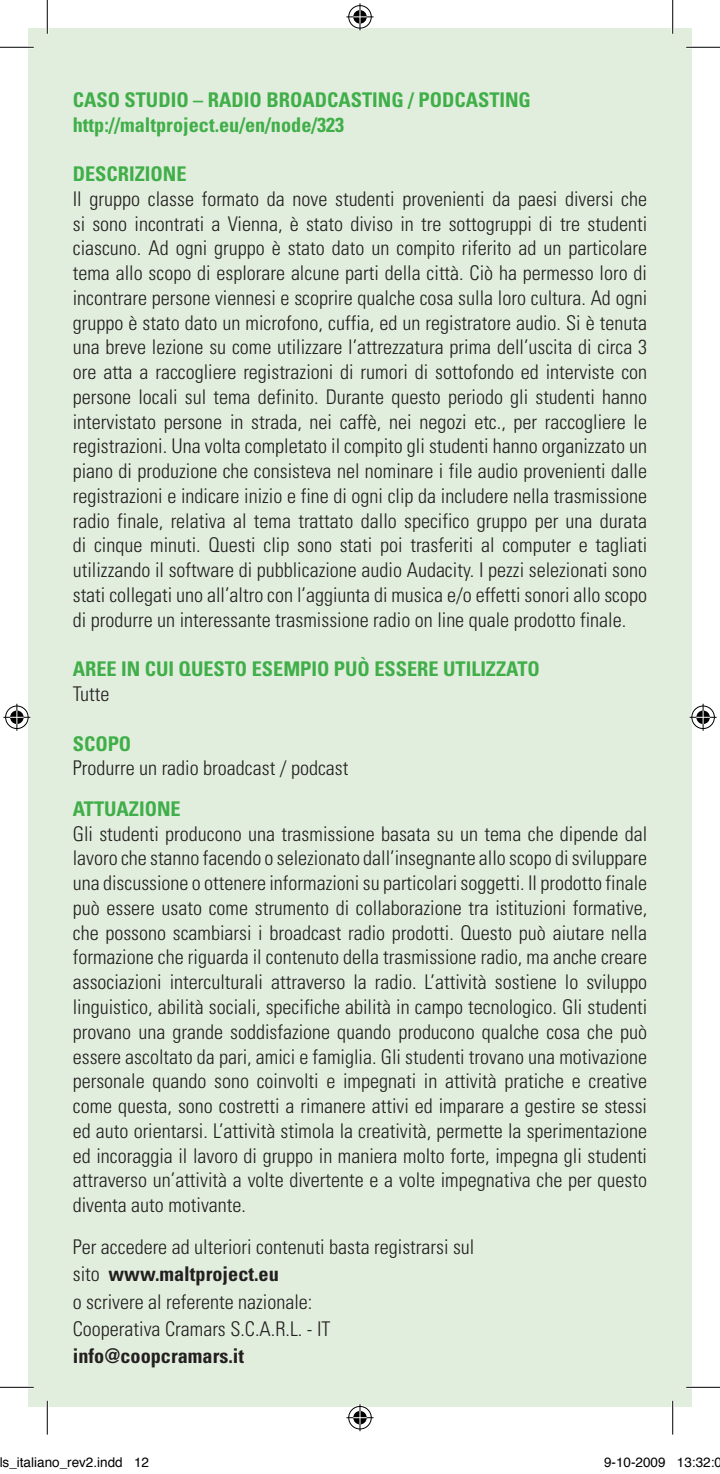
<style>
.page{position:relative;width:720px;height:1474px;background:#fff}
.page>*{position:absolute;margin:0;border:0;box-sizing:border-box;transform-origin:0 0}
.t1{font:300 condensed 20.25px/24.8px "Univers";color:#231f20;text-align:justify}
.t2{font:700 condensed 20.25px/24.8px "Univers";color:#40ae49}
.t3{font:700 condensed 20.25px "Univers";color:#231f20}
.t4{font:13.5px "Helvetica";color:#000}
.s1{font-weight:700}
</style>
<div class="page">
<div style="left:28px;top:28px;width:663px;height:1378px;background:#e1eedd"></div>
<hr style="left:0;top:46px;width:34px;height:3px;background:#fff">
<hr style="left:686px;top:46px;width:34px;height:3px;background:#fff">
<hr style="left:0;top:1385px;width:34px;height:3px;background:#fff">
<hr style="left:686px;top:1385px;width:34px;height:3px;background:#fff">
<hr style="left:46px;top:0;width:3px;height:34px;background:#fff">
<hr style="left:46px;top:1400px;width:3px;height:34px;background:#fff">
<hr style="left:671px;top:0;width:3px;height:34px;background:#fff">
<hr style="left:671px;top:1400px;width:3px;height:34px;background:#fff">
<hr style="left:0;top:47px;width:34px;height:1px;background:#000">
<hr style="left:686px;top:47px;width:34px;height:1px;background:#000">
<hr style="left:0;top:1386px;width:34px;height:1px;background:#000">
<hr style="left:686px;top:1386px;width:34px;height:1px;background:#000">
<hr style="left:47px;top:0;width:1px;height:34px;background:#000">
<hr style="left:47px;top:1400px;width:1px;height:34px;background:#000">
<hr style="left:672px;top:0;width:1px;height:34px;background:#000">
<hr style="left:672px;top:1400px;width:1px;height:34px;background:#000">
<svg style="left:346px;top:3px;width:27px;height:27px"></svg>
<svg style="left:346px;top:1404px;width:27px;height:26px"></svg>
<svg style="left:3px;top:703px;width:27px;height:27px"></svg>
<svg style="left:689px;top:703px;width:27px;height:27px"></svg>
<p class="t2" style="left:73px;top:87px;width:459px">CASO STUDIO – RADIO BROADCASTING / PODCASTING http://maltproject.eu/en/node/323</p>
<p class="t2" style="left:73px;top:161px;width:115px">DESCRIZIONE</p>
<p class="t1" style="left:73px;top:186px;width:576px">Il gruppo classe formato da nove studenti provenienti da paesi diversi che si sono incontrati a Vienna, è stato diviso in tre sottogruppi di tre studenti ciascuno. Ad ogni gruppo è stato dato un compito riferito ad un particolare tema allo scopo di esplorare alcune parti della città. Ciò ha permesso loro di incontrare persone viennesi e scoprire qualche cosa sulla loro cultura. Ad ogni gruppo è stato dato un microfono, cuffia, ed un registratore audio. Si è tenuta una breve lezione su come utilizzare l’attrezzatura prima dell’uscita di circa 3 ore atta a raccogliere registrazioni di rumori di sottofondo ed interviste con persone locali sul tema definito. Durante questo periodo gli studenti hanno intervistato persone in strada, nei caffè, nei negozi etc., per raccogliere le registrazioni. Una volta completato il compito gli studenti hanno organizzato un piano di produzione che consisteva nel nominare i file audio provenienti dalle registrazioni e indicare inizio e fine di ogni clip da includere nella trasmissione radio finale, relativa al tema trattato dallo specifico gruppo per una durata di cinque minuti. Questi clip sono stati poi trasferiti al computer e tagliati utilizzando il software di pubblicazione audio Audacity. I pezzi selezionati sono stati collegati uno all’altro con l’aggiunta di musica e/o effetti sonori allo scopo di produrre un interessante trasmissione radio on line quale prodotto finale.</p>
<p class="t2" style="left:73px;top:656px;width:468px">AREE IN CUI QUESTO ESEMPIO PUÒ ESSERE UTILIZZATO</p>
<p class="t1" style="left:73px;top:681px;width:38px">Tutte</p>
<p class="t2" style="left:73px;top:731px;width:60px">SCOPO</p>
<p class="t1" style="left:73px;top:755px;width:277px">Produrre un radio broadcast / podcast</p>
<p class="t2" style="left:73px;top:796px;width:109px">ATTUAZIONE</p>
<p class="t1" style="left:73px;top:821px;width:576px">Gli studenti producono una trasmissione basata su un tema che dipende dal lavoro che stanno facendo o selezionato dall’insegnante allo scopo di sviluppare una discussione o ottenere informazioni su particolari soggetti. Il prodotto finale può essere usato come strumento di collaborazione tra istituzioni formative, che possono scambiarsi i broadcast radio prodotti. Questo può aiutare nella formazione che riguarda il contenuto della trasmissione radio, ma anche creare associazioni interculturali attraverso la radio. L’attività sostiene lo sviluppo linguistico, abilità sociali, specifiche abilità in campo tecnologico. Gli studenti provano una grande soddisfazione quando producono qualche cosa che può essere ascoltato da pari, amici e famiglia. Gli studenti trovano una motivazione personale quando sono coinvolti e impegnati in attività pratiche e creative come questa, sono costretti a rimanere attivi ed imparare a gestire se stessi ed auto orientarsi. L’attività stimola la creatività, permette la sperimentazione ed incoraggia il lavoro di gruppo in maniera molto forte, impegna gli studenti attraverso un’attività a volte divertente e a volte impegnativa che per questo diventa auto motivante.</p>
<p class="t1" style="left:73px;top:1233px;width:403px;line-height:27px;text-align:left">Per accedere ad ulteriori contenuti basta registrarsi sul sito <span class="s1">www.maltproject.eu<br></span>o scrivere al referente nazionale:<br>Cooperativa Cramars S.C.A.R.L. - IT</p>
<p class="t3" style="left:73px;top:1342px;width:173px">info@coopcramars.it</p>
<p class="t4" style="left:0;top:1450px;width:151px">ls_italiano_rev2.indd 12</p>
<p class="t4" style="left:604px;top:1450px;width:119px">9-10-2009 13:32:0</p>
</div>
